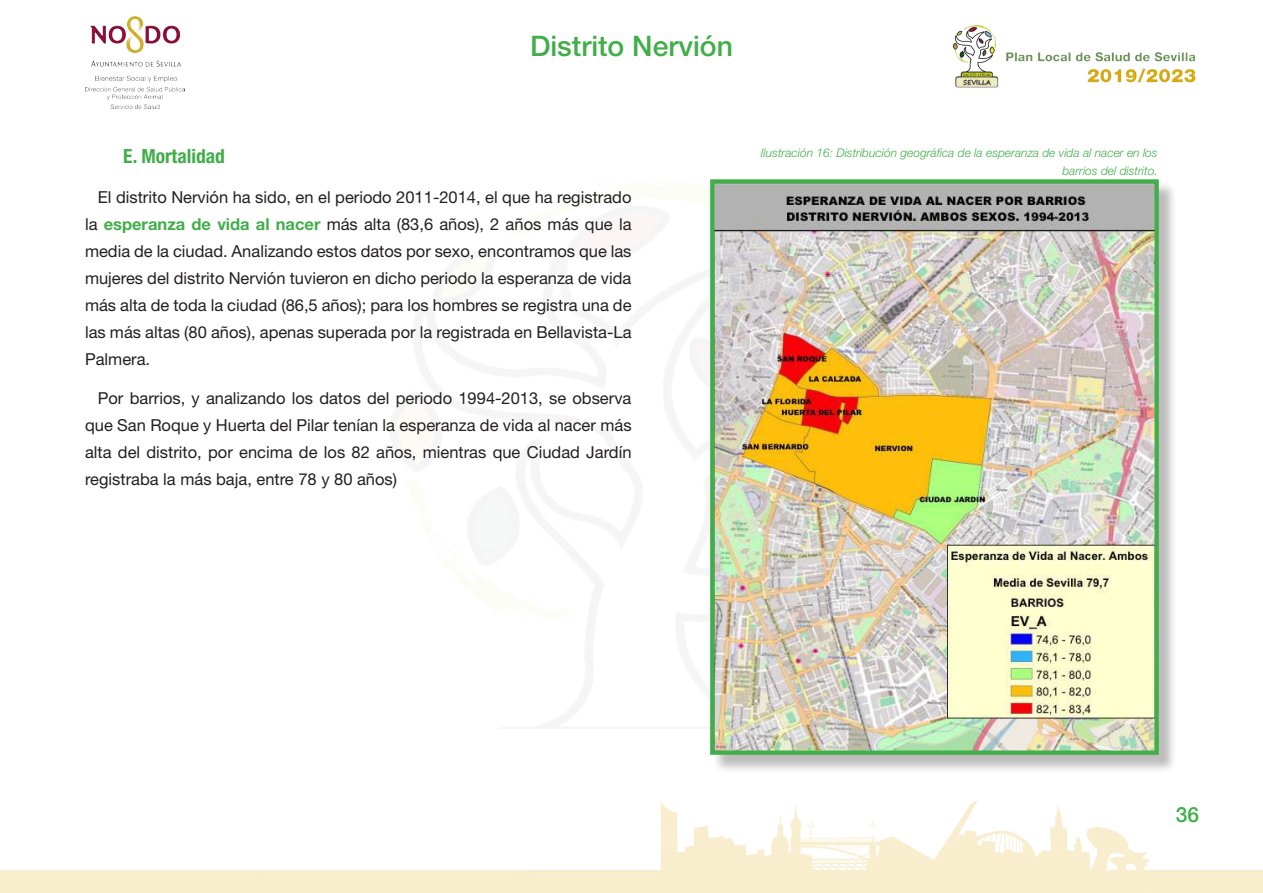
<style>
.page{position:relative;width:1263px;height:893px;background:#fff}
.page>*{position:absolute;margin:0;border:0;box-sizing:border-box;transform-origin:0 0}
.t1{font:500 28.35px "Helvetica Neue LT Std";color:#40ae49}
.t2{font:500 21px "Helvetica Neue LT Std";color:#40ae49}
.t3{font:700 condensed 19.5px "Helvetica Neue LT Std";color:#40ae49}
.t4{font:16.5px/27px "Helvetica Neue LT Std";color:#231f20;text-align:justify}
.t5{font:italic 300 12px/18px "Helvetica Neue LT Std";color:#40ae49;text-align:right}
.s1{font-weight:700;color:#40ae49}
</style>
<div class="page">
<img style="left:0;top:800px;width:1263px;height:93px">
<div style="left:722px;top:871px;width:424px;height:22px;background:#f8eecd"></div>
<img style="left:953px;top:24px;width:243px;height:64px">
<img style="left:85px;top:16px;width:100px;height:92px">
<div style="left:712px;top:182px;width:465px;height:591px;background:#231f20;opacity:.3"></div>
<img style="left:715px;top:184px;width:439px;height:566px">
<div style="left:710px;top:179px;width:449px;height:576px;border:4px solid #40ae49"></div>
<h1 class="t1" style="left:530px;top:29px;width:204px">Distrito Nervión</h1>
<p class="t3" style="left:123px;top:144px;width:103px">E. Mortalidad</p>
<p class="t4" style="left:85px;top:183px;width:548px;text-indent:13px">El distrito Nervión ha sido, en el periodo 2011-2014, el que ha registrado la <span class="s1">esperanza de vida al nacer</span> más alta (83,6 años), 2 años más que la media de la ciudad. Analizando estos datos por sexo, encontramos que las mujeres del distrito Nervión tuvieron en dicho periodo la esperanza de vida más alta de toda la ciudad (86,5 años); para los hombres se registra una de las más altas (80 años), apenas superada por la registrada en Bellavista-La Palmera.</p>
<p class="t4" style="left:85px;top:385px;width:548px;text-indent:13px">Por barrios, y analizando los datos del periodo 1994-2013, se observa que San Roque y Huerta del Pilar tenían la esperanza de vida al nacer más alta del distrito, por encima de los 82 años, mientras que Ciudad Jardín registraba la más baja, entre 78 y 80 años)</p>
<p class="t5" style="left:761px;top:144px;width:398px">Ilustración 16: Distribución geográfica de la esperanza de vida al nacer en los barrios del distrito.</p>
<p class="t2" style="left:1176px;top:802px;width:25px">36</p>
</div>
